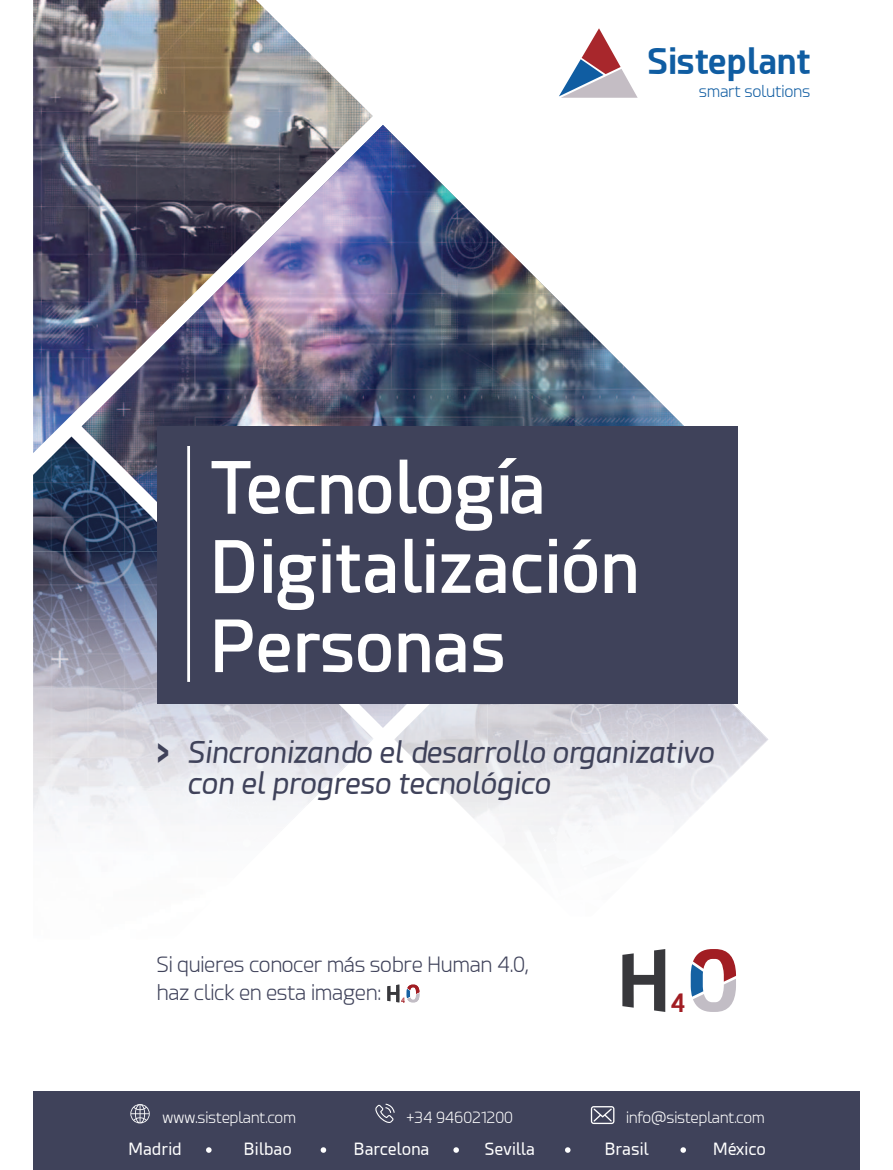
<style>
.page{position:relative;width:893px;height:1170px;background:#fff}
.page>*{position:absolute;margin:0;border:0;box-sizing:border-box;transform-origin:0 0}
.t1{font:600 70.8px/79.2px "Esphimere";color:#fff}
.t2{font:700 39.45px "Esphimere";color:#3f425a;scale:.56 1}
.t3{font:700 34.95px "Esphimere";color:#105da2}
.t4{font:italic 29.85px/30.6px "Esphimere";color:#3f425a}
.t5{font:700 25.05px "Esphimere";color:#a11d23}
.t6{font:300 20.85px/27.8px "Esphimere";color:#3f425a}
.t7{font:16.65px "Esphimere";letter-spacing:.015em;color:#fff}
.t8{font:300 15.9px "Esphimere";letter-spacing:.005em;color:#105da2}
.t9{font:300 15.3px "Esphimere";color:#fff}
.t10{font:700 7.05px "Esphimere";color:#a11d23}
.t11{font:700 6.9px "Esphimere";color:#fff}
</style>
<div class="page">
<div style="left:33px;top:1090px;width:827px;height:79px;background:#3f425a"></div>
<svg style="left:591px;top:1106px;width:23px;height:17px"></svg>
<svg style="left:130px;top:1104px;width:20px;height:19px"></svg>
<svg style="left:375px;top:1103px;width:20px;height:19px"></svg>
<svg style="left:206px;top:1147px;width:6px;height:5px"></svg>
<svg style="left:320px;top:1147px;width:6px;height:5px"></svg>
<svg style="left:453px;top:1147px;width:6px;height:5px"></svg>
<svg style="left:565px;top:1147px;width:6px;height:5px"></svg>
<svg style="left:680px;top:1147px;width:6px;height:5px"></svg>
<img style="left:33px;top:453px;width:124px;height:98px">
<svg style="left:559px;top:28px;width:79px;height:70px"></svg>
<img style="left:659px;top:949px;width:7px;height:63px">
<img style="left:534px;top:704px;width:93px;height:121px">
<img style="left:441px;top:704px;width:47px;height:121px">
<img style="left:394px;top:704px;width:47px;height:82px">
<img style="left:721px;top:704px;width:46px;height:82px">
<img style="left:33px;top:551px;width:243px;height:235px">
<img style="left:324px;top:704px;width:49px;height:82px">
<svg style="left:622px;top:949px;width:43px;height:62px"></svg>
<svg style="left:691px;top:949px;width:45px;height:62px"></svg>
<img style="left:82px;top:125px;width:602px;height:382px">
<div style="left:157px;top:426px;width:581px;height:278px;background:#3f425a"></div>
<hr style="left:187px;top:446px;width:3px;height:236px;background:#fff">
<img style="left:33px;top:0;width:340px;height:453px">
<img style="left:396px;top:989px;width:24px;height:14px">
<svg style="left:387px;top:984px;width:32px;height:18px"></svg>
<p class="t3" style="left:647px;top:40px;width:164px">Sisteplant</p>
<p class="t8" style="left:699px;top:82px;width:113px">smart solutions</p>
<h1 class="t1" style="left:210px;top:448px;width:431px">Tecnología<br>Digitalización<br>Personas</h1>
<h2 class="t2" style="left:157px;top:728px;width:23px">&gt;</h2>
<p class="t4" style="left:187px;top:738px;width:528px">Sincronizando el desarrollo organizativo con el progreso tecnológico</p>
<p class="t6" style="left:157px;top:950px;width:373px">Si quieres conocer más sobre Human 4.0, haz click en esta imagen:</p>
<p class="t11" style="left:426px;top:959px;width:8px">®</p>
<p class="t11" style="left:264px;top:965px;width:8px">®</p>
<p class="t10" style="left:401px;top:995px;width:6px">4</p>
<p class="t5" style="left:670px;top:987px;width:17px">4</p>
<p class="t9" style="left:162px;top:1108px;width:135px">www.sisteplant.com</p>
<p class="t9" style="left:407px;top:1108px;width:108px">+34 946021200</p>
<p class="t9" style="left:626px;top:1108px;width:140px">info@sisteplant.com</p>
<p class="t7" style="left:129px;top:1139px;width:54px">Madrid</p>
<p class="t7" style="left:244px;top:1139px;width:50px">Bilbao</p>
<p class="t7" style="left:354px;top:1139px;width:77px">Barcelona</p>
<p class="t7" style="left:485px;top:1139px;width:52px">Sevilla</p>
<p class="t7" style="left:605px;top:1139px;width:46px">Brasil</p>
<p class="t7" style="left:713px;top:1139px;width:54px">México</p>
</div>
